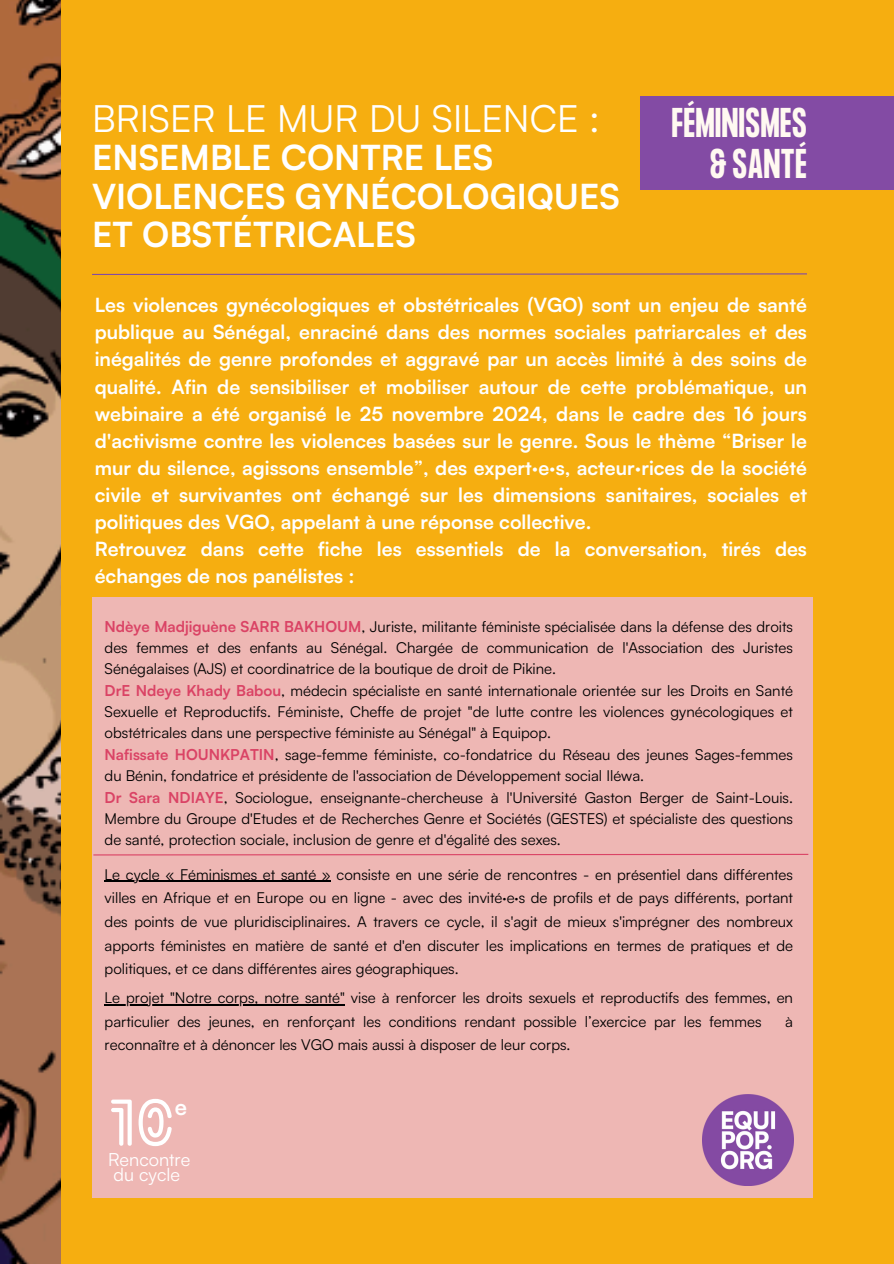
<style>
.page{position:relative;width:894px;height:1264px;background:#fff}
.page>*{position:absolute;margin:0;border:0;box-sizing:border-box;transform-origin:0 0}
.t1{font:700 62.85px "Lovelo Line";color:#fff}
.t2{font:37.5px "Satoshi";color:#fff}
.t3{font:700 36.3px/41.4px "Formula Condensed";color:#fff9f1;text-align:right}
.t4{font:700 34.5px/38.2px "Satoshi";color:#fff}
.t5{font:700 22.05px "Satoshi";color:#fff}
.t6{font:700 19.5px/27px "Satoshi";color:#fff}
.t7{font:18.15px/14.5px "Satoshi";color:#fff}
.t8{font:15px/21.3px "Satoshi";color:#000;text-align:justify}
.s1{font-weight:700;color:#da4365}
</style>
<div class="page">
<div style="left:0;top:0;width:893px;height:1263px;background:#f6ae10"></div>
<svg style="left:92px;top:273px;width:715px;height:2px"></svg>
<div style="left:639px;top:96px;width:254px;height:93px;background:#834ba4"></div>
<img style="left:0;top:0;width:60px;height:1262px">
<div style="left:92px;top:597px;width:720px;height:601px;background:#eeb7b4"></div>
<svg style="left:93px;top:853px;width:716px;height:3px"></svg>
<img style="left:702px;top:1094px;width:91px;height:91px">
<hr style="left:105px;top:880px;width:226px;height:2px;background:#000">
<hr style="left:105px;top:1004px;width:240px;height:1px;background:#000">
<p class="t2" style="left:92px;top:94px;width:509px">BRISER LE MUR DU SILENCE :</p>
<p class="t4" style="left:92px;top:138px;width:529px">ENSEMBLE CONTRE LES<br>VIOLENCES GYNÉCOLOGIQUES<br>ET OBSTÉTRICALES</p>
<p class="t3" style="left:671px;top:105px;width:137px">FÉMINISMES &amp; SANTÉ</p>
<h2 class="t6" style="left:95px;top:291px;width:713px">Les violences gynécologiques et obstétricales (VGO) sont un enjeu de santé publique au Sénégal, enraciné dans des normes sociales patriarcales et des inégalités de genre profondes et aggravé par un accès limité à des soins de qualité. Afin de sensibiliser et mobiliser autour de cette problématique, un webinaire a été organisé le 25 novembre 2024, dans le cadre des 16 jours d'activisme contre les violences basées sur le genre. Sous le thème “Briser le mur du silence, agissons ensemble”, des expert·e·s, acteur·rices de la société civile et survivantes ont échangé sur les dimensions sanitaires, sociales et politiques des VGO, appelant à une réponse collective.<br>Retrouvez dans cette fiche les essentiels de la conversation, tirés des échanges de nos panélistes :</h2>
<p class="t8" style="left:105px;top:615px;width:689px"><span class="s1">Ndèye Madjiguène SARR BAKHOUM</span>, Juriste, militante féministe spécialisée dans la défense des droits des femmes et des enfants au Sénégal. Chargée de communication de l'Association des Juristes Sénégalaises (AJS) et coordinatrice de la boutique de droit de Pikine.</p>
<h3 class="t8" style="left:105px;top:679px;width:689px"><span class="s1">DrE Ndeye Khady Babou</span>, médecin spécialiste en santé internationale orientée sur les Droits en Santé Sexuelle et Reproductifs. Féministe, Cheffe de projet "de lutte contre les violences gynécologiques et obstétricales dans une perspective féministe au Sénégal" à Equipop.</h3>
<p class="t8" style="left:105px;top:743px;width:689px"><span class="s1">Nafissate HOUNKPATIN</span>, sage-femme féministe, co-fondatrice du Réseau des jeunes Sages-femmes du Bénin, fondatrice et présidente de l'association de Développement social Iléwa.</p>
<p class="t8" style="left:105px;top:786px;width:689px"><span class="s1">Dr Sara NDIAYE</span>, Sociologue, enseignante-chercheuse à l'Université Gaston Berger de Saint-Louis.<br>Membre du Groupe d'Etudes et de Recherches Genre et Sociétés (GESTES) et spécialiste des questions de santé, protection sociale, inclusion de genre et d'égalité des sexes.</p>
<h1 class="t8" style="left:105px;top:862px;width:689px;line-height:23.7px">Le cycle « Féminismes et santé » consiste en une série de rencontres - en présentiel dans différentes villes en Afrique et en Europe ou en ligne - avec des invité·e·s de profils et de pays différents, portant des points de vue pluridisciplinaires. A travers ce cycle, il s'agit de mieux s'imprégner des nombreux apports féministes en matière de santé et d'en discuter les implications en termes de pratiques et de politiques, et ce dans différentes aires géographiques.</h1>
<p class="t8" style="left:105px;top:985px;width:689px;line-height:23.7px">Le projet "Notre corps, notre santé" vise à renforcer les droits sexuels et reproductifs des femmes, en particulier des jeunes, en renforçant les conditions rendant possible l’exercice par les femmes</p>
<p class="t8" style="left:785px;top:1010px;width:9px">à</p>
<p class="t8" style="left:105px;top:1033px;width:467px">reconnaître et à dénoncer les VGO mais aussi à disposer de leur corps.</p>
<p class="t1" style="left:109px;top:1097px;width:67px">10</p>
<p class="t5" style="left:175px;top:1092px;width:14px">e</p>
<p class="t7" style="left:108px;top:1152px;width:84px">Rencontre du cycle</p>
</div>
